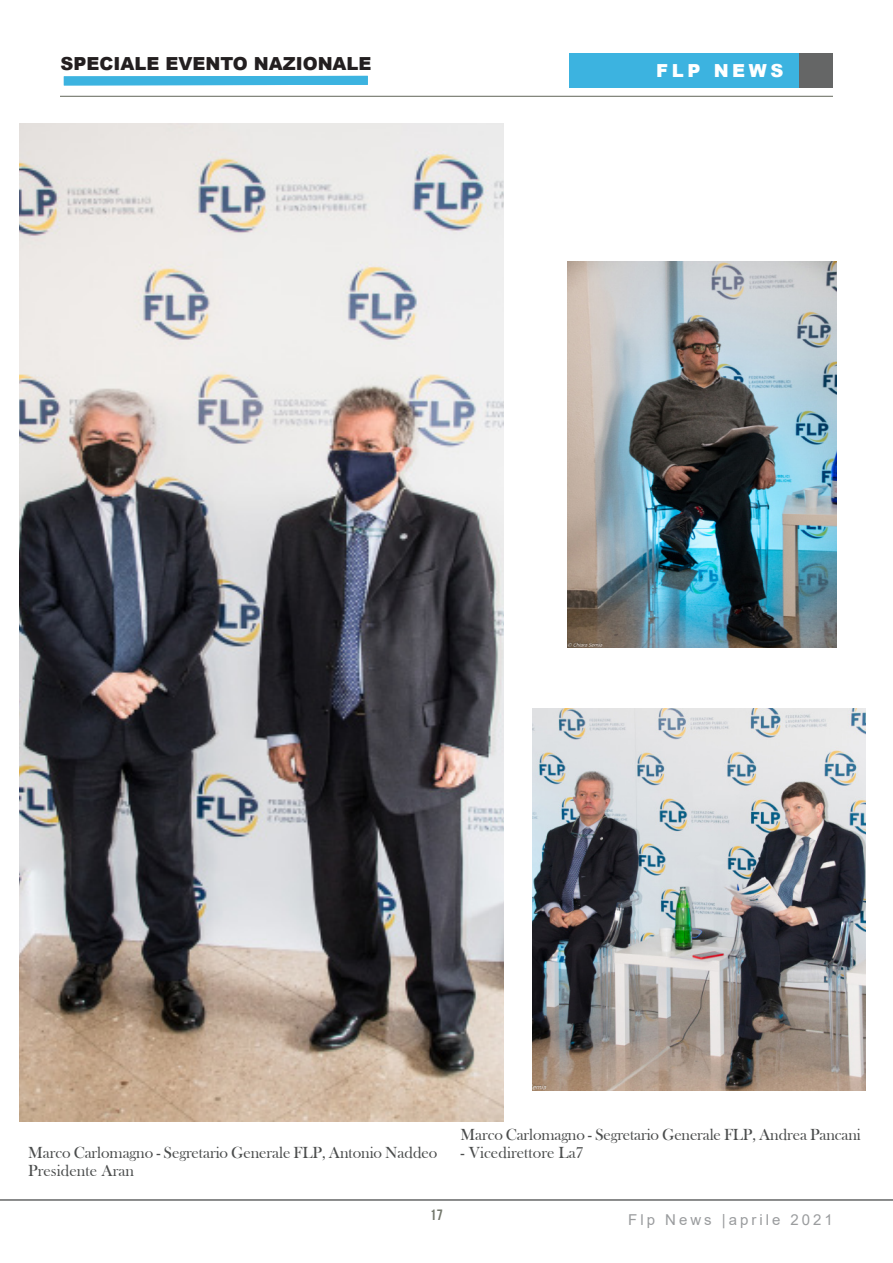
<style>
.page{position:relative;width:893px;height:1263px;background:#fff}
.page>*{position:absolute;margin:0;border:0;box-sizing:border-box;transform-origin:0 0}
.t1{font:900 18px "Arial";color:#231f20}
.t2{font:900 18px "Arial";letter-spacing:.2em;color:#fff}
.Body{font:16.5px/18px "Bask Old Face";letter-spacing:-.005em;color:#4a4c4c}
.t3{font:15px "Arial";letter-spacing:.2em;color:#9a9c9e}
.TOC_headings{font:15px "Bebas Neue";color:#73776c}
</style>
<div class="page">
<div style="left:798px;top:53px;width:35px;height:35px;background:#656666"></div>
<div style="left:569px;top:53px;width:229px;height:35px;background:#3cb3e0"></div>
<hr style="left:60px;top:96px;width:773px;height:1px;background:#73776c">
<hr style="left:0;top:1199px;width:893px;height:2px;background:#8a8b8b">
<img style="left:20px;top:124px;width:483px;height:997px">
<img style="left:533px;top:708px;width:333px;height:382px">
<img style="left:567px;top:261px;width:269px;height:386px">
<svg style="left:63px;top:75px;width:305px;height:11px"></svg>
<p class="t1" style="left:61px;top:51px;width:313px">SPECIALE EVENTO NAZIONALE</p>
<p class="t2" style="left:656px;top:57px;width:129px">FLP NEWS</p>
<p class="Body" style="left:28px;top:1144px;width:411px">Marco Carlomagno - Segretario Generale FLP, Antonio Naddeo<br>Presidente Aran</p>
<p class="TOC_headings" style="left:430px;top:1207px;width:14px">17</p>
<p class="Body" style="left:461px;top:1126px;width:402px">Marco Carlomagno - Segretario Generale FLP, Andrea Pancani</p>
<p class="Body" style="left:461px;top:1144px;width:125px">- Vicedirettore La7</p>
<p class="t3" style="left:628px;top:1209px;width:206px">Flp News |aprile 2021</p>
</div>
